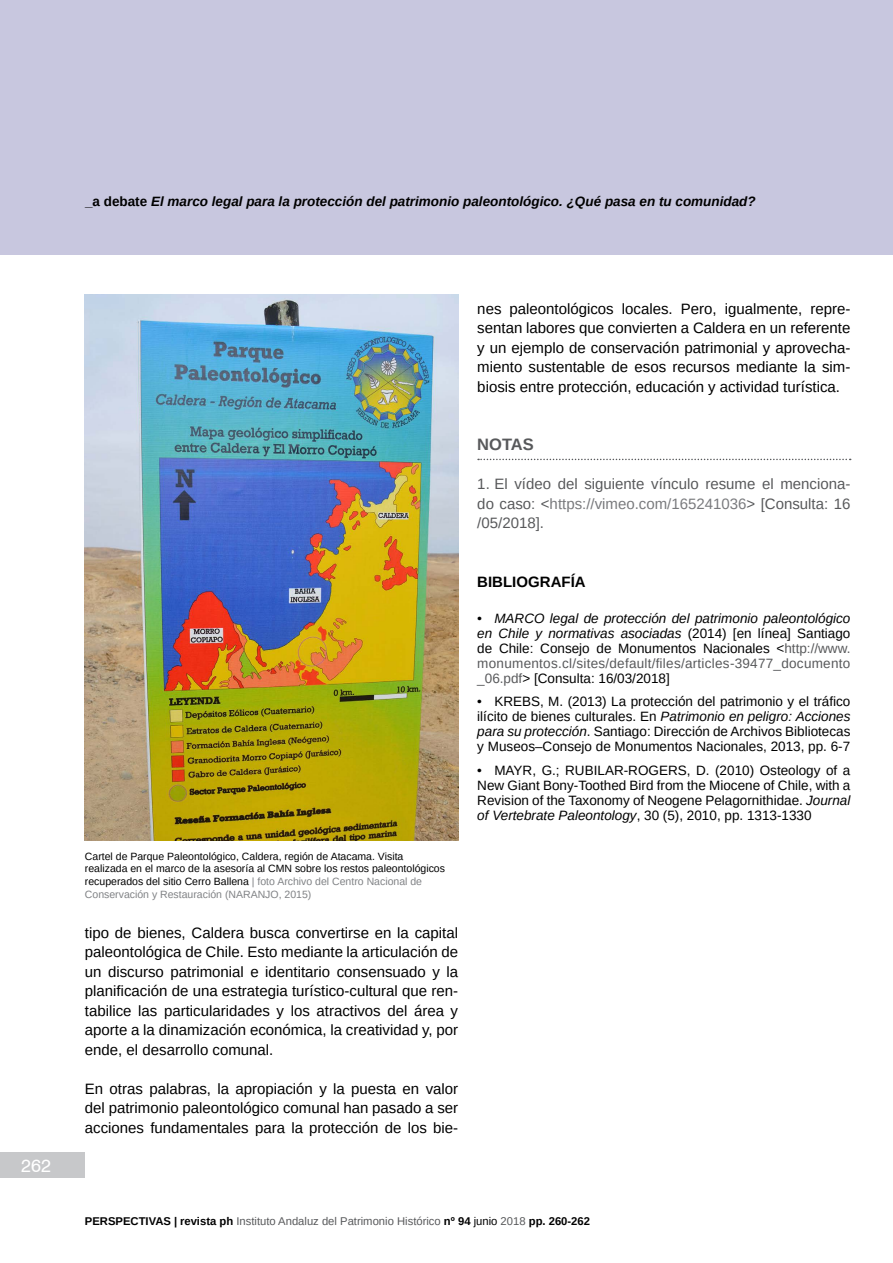
<style>
.page{position:relative;width:893px;height:1263px;background:#fff}
.page>*{position:absolute;margin:0;border:0;box-sizing:border-box;transform-origin:0 0}
.t1{font:18px "Swiss 721 BT";color:#fff}
.t2{font:700 16.5px "Arimo";color:#58595b}
.t3{font:15px/19.5px "Arimo";color:#000;text-align:justify}
.t4{font:15px/19.5px "Arimo";color:#58595b;text-align:justify}
.t5{font:700 15px "Arimo";color:#000}
.t6{font:13.5px/15px "Arimo";color:#000;text-align:justify}
.t7{font:italic 700 13.5px "Arimo";color:#000}
.t8{font:11.25px "Arimo";color:#58595b}
.t9{font:10.5px/12.6px "Arimo";color:#000}
.s1{font-style:normal}
.s2{color:#797a7d}
.s3{color:#808285}
.s4{font-style:italic}
.s5{color:#58595b}
.s6{font-weight:700;color:#000}
.s7{color:#000}
</style>
<div class="page">
<div style="left:0;top:0;width:893px;height:255px;background:#c8c7df"></div>
<div style="left:0;top:1152px;width:85px;height:26px;background:#c7c8ca"></div>
<img style="left:85px;top:294px;width:373px;height:546px">
<svg style="left:478px;top:459px;width:373px;height:1px"></svg>
<p class="t7" style="left:85px;top:192px;width:672px"><span class="s1">_a debate</span> El marco legal para la protección del patrimonio paleontológico. ¿Qué pasa en tu comunidad?</p>
<p class="t1" style="left:21px;top:1154px;width:31px">262</p>
<p class="t3" style="left:477px;top:299px;width:375px">nes paleontológicos locales. Pero, igualmente, repre&shy;sentan labores que convierten a Caldera en un referente y un ejemplo de conservación patrimonial y aprovecha&shy;miento sustentable de esos recursos mediante la sim&shy;biosis entre protección, educación y actividad turística.</p>
<p class="t2" style="left:477px;top:433px;width:58px">NOTAS</p>
<p class="t4" style="left:477px;top:474px;width:375px">1. El vídeo del siguiente vínculo resume el menciona&shy;do caso: &lt;<span class="s2">https://vimeo.com/165241036</span>&gt; [Consulta: 16 /05/2018].</p>
<p class="t9" style="left:85px;top:850px;width:362px">Cartel de Parque Paleontológico, Caldera, región de Atacama. Visita realizada en el marco de la asesoría al CMN sobre los restos paleontológicos recuperados del sitio Cerro Ballena <span class="s3">| foto Archivo del Centro Nacional de Conservación y Restauración (NARANJO, 2015)</span></p>
<p class="t3" style="left:85px;top:923px;width:375px">tipo de bienes, Caldera busca convertirse en la capital paleontológica de Chile. Esto mediante la articulación de un discurso patrimonial e identitario consensuado y la planificación de una estrategia turístico-cultural que ren&shy;tabilice las particularidades y los atractivos del área y aporte a la dinamización económica, la creatividad y, por ende, el desarrollo comunal.</p>
<p class="t3" style="left:85px;top:1079px;width:375px">En otras palabras, la apropiación y la puesta en valor del patrimonio paleontológico comunal han pasado a ser acciones fundamentales para la protección de los bie-</p>
<p class="t5" style="left:477px;top:571px;width:110px">BIBLIOGRAFÍA</p>
<p class="t6" style="left:477px;top:611px;width:375px"><span class="s4">• MARCO legal de protección del patrimonio paleontológico en Chile y normativas asociadas</span> (2014) [en línea] Santiago de Chile: Consejo de Monumentos Nacionales &lt;<span class="s5">http://www. monumentos.cl/sites/default/files/articles-39477_documento _06.pdf</span>&gt; [Consulta: 16/03/2018]</p>
<p class="t6" style="left:477px;top:694px;width:375px">• KREBS, M. (2013) La protección del patrimonio y el tráfico ilícito de bienes culturales. En <span class="s4">Patrimonio en peligro: Acciones para su protección</span>. Santiago: Dirección de Archivos Bibliotecas y Museos–Consejo de Monumentos Nacionales, 2013, pp. 6-7</p>
<p class="t6" style="left:477px;top:763px;width:375px">• MAYR, G.; RUBILAR-ROGERS, D. (2010) Osteology of a New Giant Bony-Toothed Bird from the Miocene of Chile, with a Revision of the Taxonomy of Neogene Pelagornithidae. <span class="s4">Journal of Vertebrate Paleontology</span>, 30 (5), 2010, pp. 1313-1330</p>
<p class="t8" style="left:85px;top:1213px;width:507px"><span class="s6">PERSPECTIVAS | revista ph</span> Instituto Andaluz del Patrimonio Histórico <span class="s6">nº 94</span> <span class="s7">junio</span> 2018 <span class="s6">pp. 260-262</span></p>
</div>
